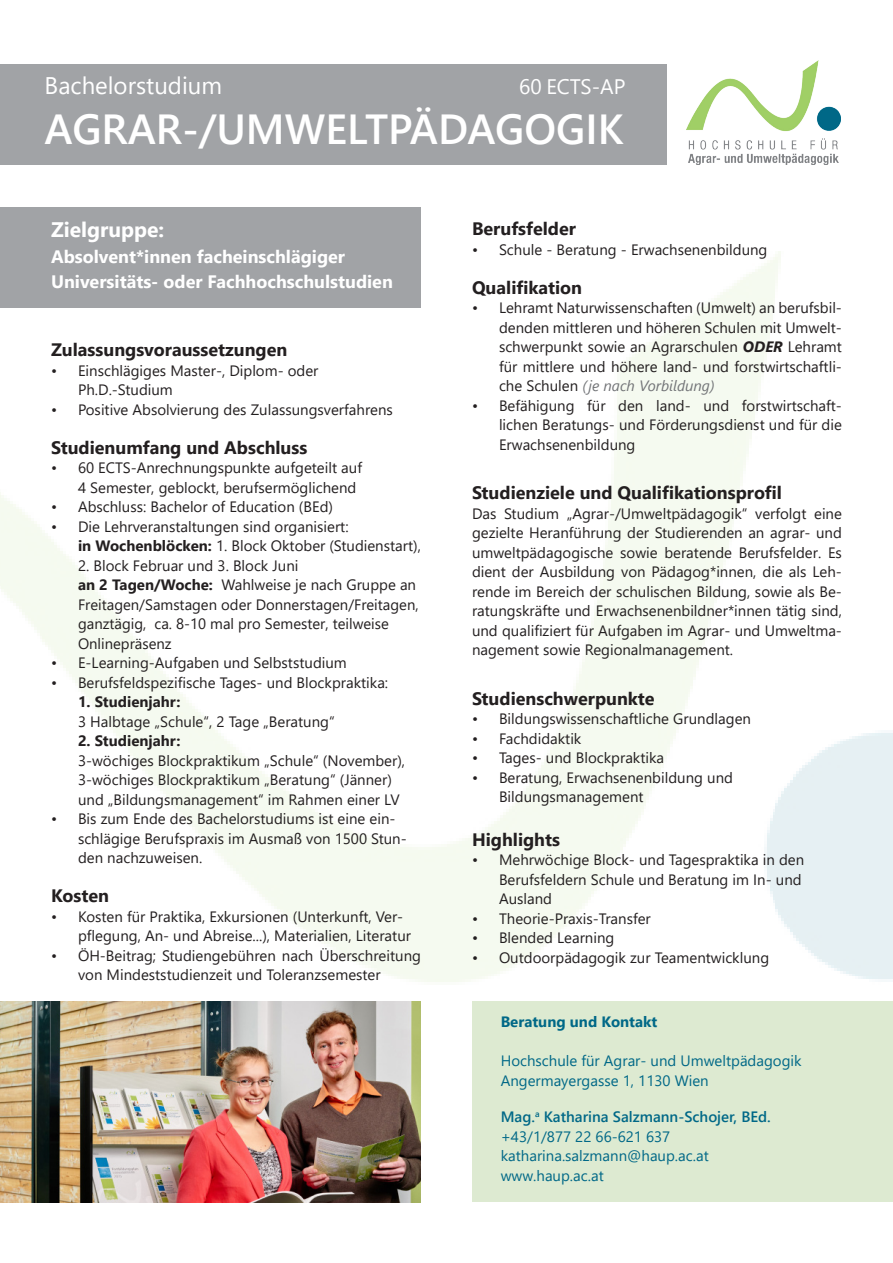
<style>
.page{position:relative;width:893px;height:1263px;background:#fff}
.page>*{position:absolute;margin:0;border:0;box-sizing:border-box;transform-origin:0 0}
.t1{font:600 42px "Segoe UI";color:#fff}
.t2{font:24px "Segoe UI";color:#fff}
.t3{font:700 21px "Segoe UI";color:#fff}
.t4{font:21px "Segoe UI";color:#fff}
.t5{font:700 18px "Segoe UI";color:#231f20}
.t6{font:700 18px/25.5px "Segoe UI";color:#fff}
.t7{font:15px/19.5px "Segoe UI";color:#231f20}
.t8{font:15px/19.5px "Segoe UI";color:#006887}
.t9{font:700 15px "Segoe UI";color:#231f20}
.t10{font:700 15px "Segoe UI";color:#006887}
.s1{font-weight:700}
.s2{font-weight:700;font-style:italic}
.s3{font-style:italic;color:#727477}
.s4{font-weight:600}
</style>
<div class="page">
<img style="left:0;top:251px;width:893px;height:751px">
<div style="left:0;top:207px;width:421px;height:101px;background:#a1a3a6"></div>
<div style="left:472px;top:1002px;width:421px;height:200px;background:#ddead1"></div>
<div style="left:0;top:64px;width:666px;height:100px;background:#a1a3a6"></div>
<img style="left:687px;top:61px;width:153px;height:104px">
<img style="left:0;top:1002px;width:421px;height:200px">
<h2 class="t2" style="left:45px;top:63px;width:179px">Bachelorstudium</h2>
<h1 class="t1" style="left:45px;top:90px;width:580px">AGRAR-/UMWELTPÄDAGOGIK</h1>
<h3 class="t4" style="left:519px;top:66px;width:108px">60 ECTS-AP</h3>
<h3 class="t3" style="left:51px;top:210px;width:115px">Zielgruppe:</h3>
<p class="t6" style="left:51px;top:242px;width:343px">Absolvent*innen facheinschlägiger<br>Universitäts- oder Fachhochschulstudien</p>
<p class="t5" style="left:51px;top:333px;width:238px">Zulassungsvoraussetzungen</p>
<p class="t7" style="left:78px;top:359px;width:242px;text-indent:-27px">• Einschlägiges Master-, Diplom- oder<br>Ph.D.-Studium</p>
<p class="t7" style="left:51px;top:398px;width:343px">• Positive Absolvierung des Zulassungsverfahrens</p>
<p class="t5" style="left:51px;top:430px;width:258px">Studienumfang und Abschluss</p>
<p class="t7" style="left:78px;top:457px;width:286px;text-indent:-27px">• 60 ECTS-Anrechnungspunkte aufgeteilt auf<br>4 Semester, geblockt, berufsermöglichend</p>
<p class="t7" style="left:51px;top:496px;width:283px">• Abschluss: Bachelor of Education (BEd)</p>
<p class="t7" style="left:78px;top:515px;width:344px;text-indent:-27px">• Die Lehrveranstaltungen sind organisiert:<br><span class="s1">in Wochenblöcken:</span> 1. Block Oktober (Studienstart),</p>
<p class="t7" style="left:78px;top:554px;width:342px">2. Block Februar und 3. Block Juni<br><span class="s1">an 2 Tagen/Woche:</span> Wahlweise je nach Gruppe an Freitagen/Samstagen oder Donnerstagen/Freitagen, ganztägig, ca. 8-10 mal pro Semester, teilweise Onlinepräsenz</p>
<p class="t7" style="left:51px;top:652px;width:297px">• E-Learning-Aufgaben und Selbststudium</p>
<p class="t7" style="left:51px;top:671px;width:339px">• Berufsfeldspezifische Tages- und Blockpraktika:</p>
<p class="t9" style="left:78px;top:687px;width:104px">1. Studienjahr:</p>
<p class="t7" style="left:78px;top:710px;width:258px">3 Halbtage „Schule“, 2 Tage „Beratung“</p>
<p class="t9" style="left:78px;top:726px;width:104px">2. Studienjahr:</p>
<p class="t7" style="left:78px;top:749px;width:329px">3-wöchiges Blockpraktikum „Schule“ (November),<br>3-wöchiges Blockpraktikum „Beratung“ (Jänner) und „Bildungsmanagement“ im Rahmen einer LV</p>
<p class="t7" style="left:78px;top:808px;width:330px;text-indent:-27px">• Bis zum Ende des Bachelorstudiums ist eine ein&shy;schlägige Berufspraxis im Ausmaß von 1500 Stun&shy;den nachzuweisen.</p>
<p class="t5" style="left:51px;top:879px;width:59px">Kosten</p>
<p class="t7" style="left:78px;top:905px;width:335px;text-indent:-27px">• Kosten für Praktika, Exkursionen (Unterkunft, Ver&shy;pflegung, An- und Abreise...), Materialien, Literatur</p>
<p class="t7" style="left:78px;top:944px;width:344px;text-indent:-27px">• ÖH-Beitrag; Studiengebühren nach Überschreitung von Mindeststudienzeit und Toleranzsemester</p>
<p class="t5" style="left:472px;top:212px;width:105px">Berufsfelder</p>
<p class="t7" style="left:472px;top:238px;width:297px">• Schule - Beratung - Erwachsenenbildung</p>
<p class="t5" style="left:472px;top:270px;width:112px">Qualifikation</p>
<p class="t7" style="left:499px;top:297px;width:344px;text-align:justify;text-indent:-27px">• Lehramt Naturwissenschaften (Umwelt) an berufsbil&shy;denden mittleren und höheren Schulen mit Umwelt&shy;schwerpunkt sowie an Agrarschulen <span class="s2">ODER</span> Lehramt für mittlere und höhere land- und forstwirtschaftli&shy;che Schulen <span class="s3">(je nach Vorbildung)</span></p>
<p class="t7" style="left:499px;top:394px;width:344px;text-align:justify;text-indent:-27px">• Befähigung für den land- und forstwirtschaft&shy;lichen Beratungs- und Förderungsdienst und für die Erwachsenenbildung</p>
<p class="t5" style="left:472px;top:476px;width:311px">Studienziele und Qualifikationsprofil</p>
<p class="t7" style="left:472px;top:502px;width:371px;text-align:justify">Das Studium „Agrar-/Umweltpädagogik“ verfolgt eine gezielte Heranführung der Studierenden an agrar- und umweltpädagogische sowie beratende Berufsfelder. Es dient der Ausbildung von Pädagog*innen, die als Leh&shy;rende im Bereich der schulischen Bildung, sowie als Be&shy;ratungskräfte und Erwachsenenbildner*innen tätig sind, und qualifiziert für Aufgaben im Agrar- und Umweltma&shy;nagement sowie Regionalmanagement.</p>
<p class="t5" style="left:472px;top:681px;width:184px">Studienschwerpunkte</p>
<p class="t7" style="left:472px;top:708px;width:280px">• Bildungswissenschaftliche Grundlagen</p>
<p class="t7" style="left:472px;top:727px;width:111px">• Fachdidaktik</p>
<p class="t7" style="left:472px;top:747px;width:194px">• Tages- und Blockpraktika</p>
<p class="t7" style="left:499px;top:766px;width:235px;text-indent:-27px">• Beratung, Erwachsenenbildung und<br>Bildungsmanagement</p>
<p class="t5" style="left:472px;top:822px;width:90px">Highlights</p>
<p class="t7" style="left:499px;top:849px;width:307px;text-indent:-27px">• Mehrwöchige Block- und Tagespraktika in den<br>Berufsfeldern Schule und Beratung im In- und<br>Ausland</p>
<p class="t7" style="left:472px;top:907px;width:180px">• Theorie-Praxis-Transfer</p>
<p class="t7" style="left:472px;top:927px;width:144px">• Blended Learning</p>
<p class="t7" style="left:472px;top:946px;width:299px">• Outdoorpädagogik zur Teamentwicklung</p>
<p class="t10" style="left:501px;top:1008px;width:158px">Beratung und Kontakt</p>
<p class="t8" style="left:501px;top:1050px;width:302px">Hochschule für Agrar- und Umweltpädagogik<br>Angermayergasse 1, 1130 Wien</p>
<p class="t8" style="left:501px;top:1106px;width:272px"><span class="s4">Mag.</span><sup>a</sup> <span class="s4">Katharina Salzmann-Schojer, BEd. </span>+43/1/877 22 66-621 637 katharina.salzmann@haup.ac.at www.haup.ac.at</p>
</div>
